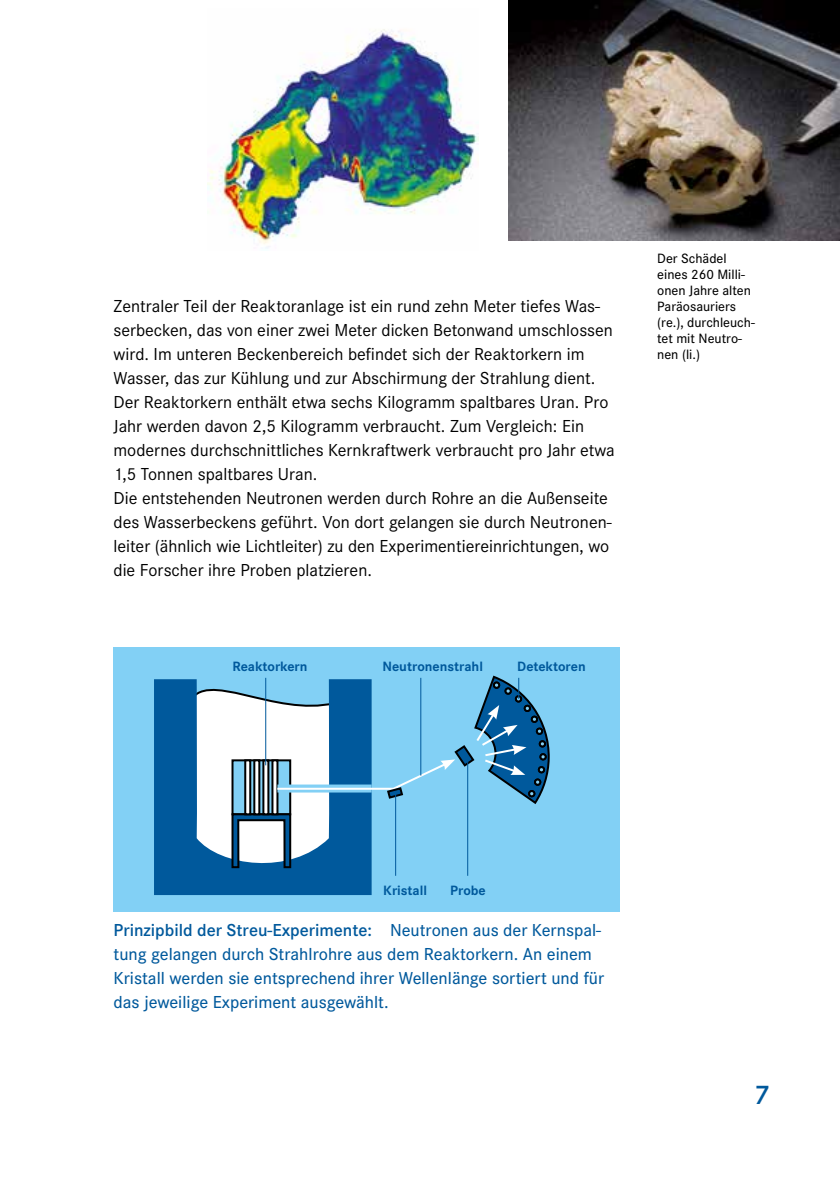
<style>
.page{position:relative;width:840px;height:1191px;background:#fff}
.page>*{position:absolute;margin:0;border:0;box-sizing:border-box;transform-origin:0 0}
.t1{font:600 28px "Corporate S";color:#00599c}
.t2{font:18px/24px "Corporate S";color:#000}
.t3{font:500 18px/24px "Corporate S";color:#00599c}
.t4{font:500 14px/16px "Corporate S";color:#000}
.t5{font:700 14px "Corporate S";color:#00599c}
.s1{font-weight:600}
</style>
<div class="page">
<div style="left:113px;top:647px;width:506px;height:264px;background:#82d0f5"></div>
<div style="left:154px;top:679px;width:217px;height:216px;background:#00599c"></div>
<hr style="left:395px;top:793px;width:1px;height:82px;background:#00599c">
<hr style="left:467px;top:759px;width:1px;height:116px;background:#00599c">
<svg style="left:186px;top:675px;width:364px;height:195px"></svg>
<img style="left:207px;top:29px;width:270px;height:220px">
<img style="left:508px;top:0;width:331px;height:240px">
<p class="t2" style="left:113px;top:294px;width:502px">Zentraler Teil der Reaktoranlage ist ein rund zehn Meter tiefes Was&shy;serbecken, das von einer zwei Meter dicken Betonwand umschlossen wird. Im unteren Beckenbereich befindet sich der Reaktorkern im Wasser, das zur Kühlung und zur Abschirmung der Strahlung dient.<br>Der Reaktorkern enthält etwa sechs Kilogramm spaltbares Uran. Pro Jahr werden davon 2,5 Kilogramm verbraucht. Zum Vergleich: Ein modernes durchschnittliches Kernkraftwerk verbraucht pro Jahr etwa 1,5 Tonnen spaltbares Uran.<br>Die entstehenden Neutronen werden durch Rohre an die Außenseite des Wasserbeckens geführt. Von dort gelangen sie durch Neutronen&shy;leiter (ähnlich wie Lichtleiter) zu den Experimentiereinrichtungen, wo die Forscher ihre Proben platzieren.</p>
<p class="t5" style="left:232px;top:658px;width:76px">Reaktorkern</p>
<p class="t5" style="left:382px;top:658px;width:102px">Neutronenstrahl</p>
<p class="t5" style="left:517px;top:658px;width:70px">Detektoren</p>
<p class="t4" style="left:657px;top:250px;width:99px">Der Schädel eines 260 Milli&shy;onen Jahre alten<br>Paräosauriers (re.), durchleuch&shy;tet mit N eutro&shy;nen (li.)</p>
<p class="t5" style="left:383px;top:882px;width:45px">Kristall</p>
<p class="t5" style="left:450px;top:882px;width:37px">Probe</p>
<p class="t3" style="left:113px;top:918px;width:492px"><span class="s1">Prinzipbild der Streu-Experimente:</span> Neutronen aus der Kernspal&shy;tung gelangen durch Strahlrohre aus dem Reaktorkern. An einem Kristall werden sie entsprechend ihrer Wellenlänge sortiert und für das jeweilige Experiment ausgewählt.</p>
<h1 class="t1" style="left:754px;top:1078px;width:17px">7</h1>
</div>
